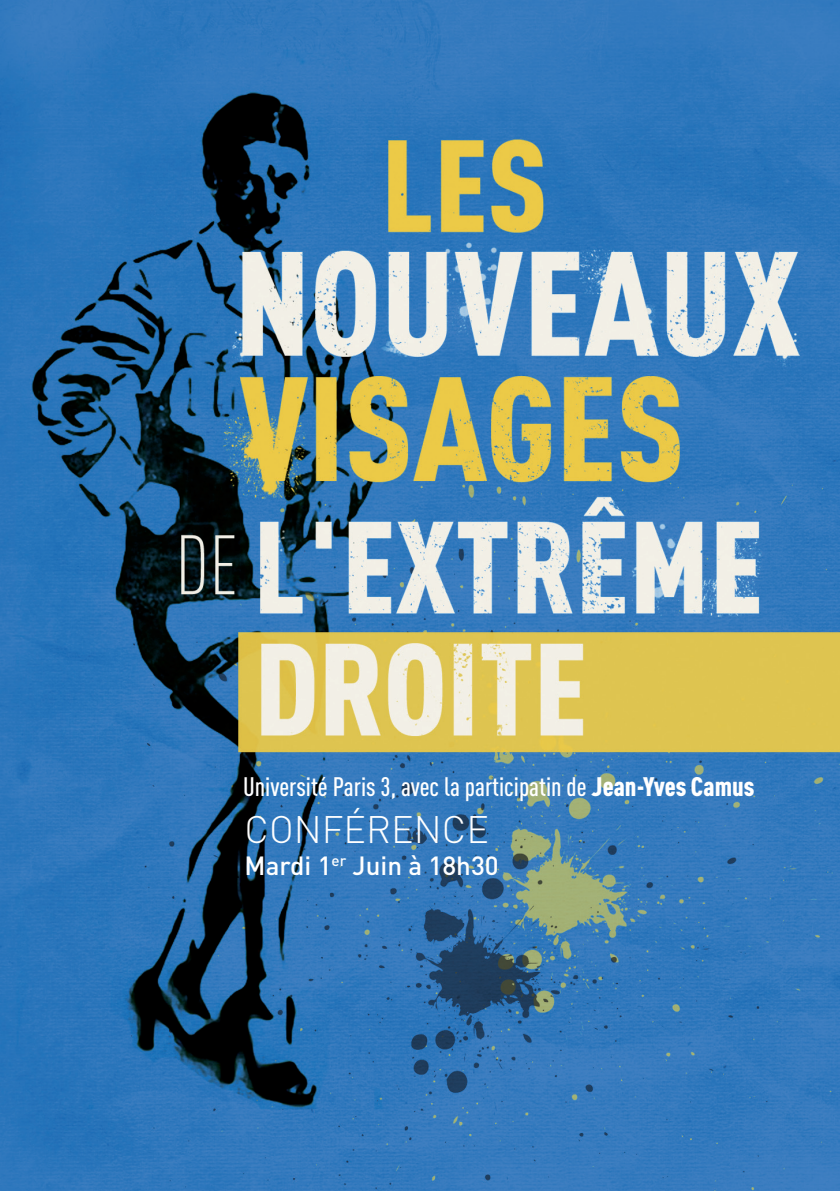
<style>
.page{position:relative;width:840px;height:1191px;background:#fff}
.page>*{position:absolute;margin:0;border:0;box-sizing:border-box;transform-origin:0 0}
.t1{font:300 37.8px "DIN";color:#fff}
.t2{font:500 26.4px "DIN Cond";color:#fff}
.t3{font:500 26px "DIN";color:#fff}
.s1{font-weight:900}
</style>
<div class="page">
<img style="left:0;top:0;width:839px;height:1191px">
<p class="t2" style="left:243px;top:770px;width:512px">Université Paris 3, avec la participatin de <span class="s1">Jean-Yves Camus</span></p>
<p class="t1" style="left:244px;top:806px;width:246px">CONFÉRENCE</p>
<p class="t3" style="left:244px;top:848px;width:255px">Mardi 1<sup>er</sup> Juin à 18h30</p>
</div>
